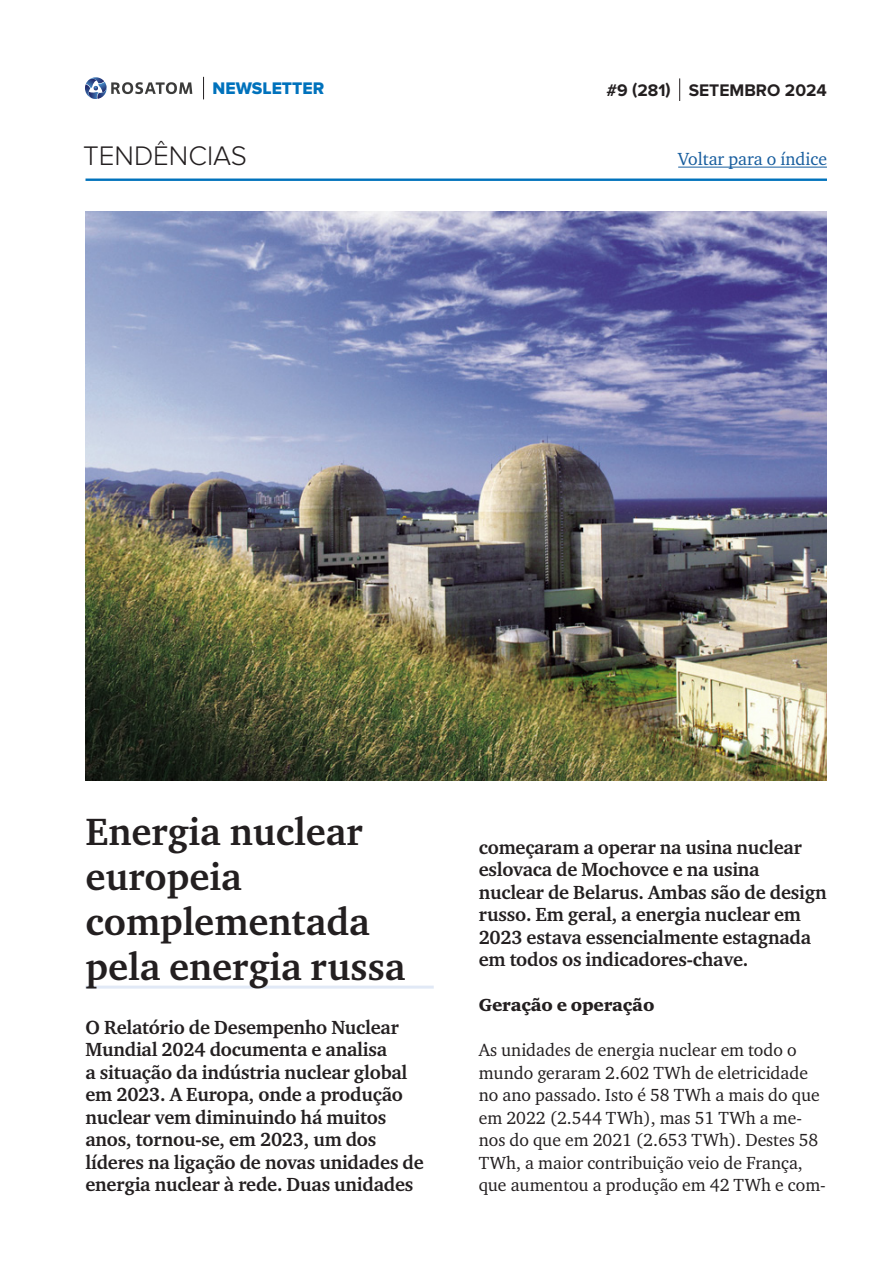
<style>
.page{position:relative;width:893px;height:1263px;background:#fff}
.page>*{position:absolute;margin:0;border:0;box-sizing:border-box;transform-origin:0 0}
.t1{font:700 39px/45px "Charter ITC";color:#231f20}
.t2{font:300 27.9px "Proxima Nova";color:#231f20}
.lead{font:700 19.5px/22.5px "Charter ITC";letter-spacing:-.01em;color:#231f20}
.main_text{font:18px/22.5px "Charter ITC";color:#231f20}
.t3{font:18px "Charter ITC";color:#175d9e}
.subtitle{font:18px "Charter Black ITC";letter-spacing:-.01em;color:#231f20}
.t4{font:700 17.4px "Proxima Nova";color:#231f20}
.t5{font:17.4px "Proxima Nova Extrabld";color:#0072bc}
</style>
<div class="page">
<hr style="left:86px;top:179px;width:741px;height:2px;background:#0072bc">
<svg style="left:203px;top:77px;width:1px;height:22px"></svg>
<svg style="left:85px;top:77px;width:107px;height:22px"></svg>
<svg style="left:679px;top:78px;width:1px;height:23px"></svg>
<hr style="left:678px;top:167px;width:149px;height:1px;background:#175d9e">
<hr style="left:86px;top:986px;width:348px;height:3px;background:#e1e9f6">
<img style="left:86px;top:212px;width:741px;height:568px">
<p class="t5" style="left:213px;top:78px;width:113px">NEWSLETTER</p>
<p class="t4" style="left:606px;top:80px;width:222px">#9 (281) SETEMBRO 2024</p>
<h2 class="t2" style="left:83px;top:140px;width:165px">TENDÊNCIAS</h2>
<p class="t3" style="left:678px;top:148px;width:150px">Voltar para o índice</p>
<p class="t1" style="left:86px;top:810px;width:321px">Energia nuclear europeia complementada pela energia russa</p>
<p class="lead" style="left:86px;top:1016px;width:340px">O Relatório de Desempenho Nuclear Mundial 2024 documenta e analisa<br>a situação da indústria nuclear global em 2023. A Europa, onde a produção nuclear vem diminuindo há muitos anos, tornou-se, em 2023, um dos líderes na ligação de novas unidades de energia nuclear à rede. Duas unidades</p>
<p class="lead" style="left:479px;top:836px;width:349px">começaram a operar na usina nuclear eslovaca de Mochovce e na usina nuclear de Belarus. Ambas são de design russo. Em geral, a energia nuclear em 2023 estava essencialmente estagnada em todos os indicadores-chave.</p>
<p class="subtitle" style="left:479px;top:994px;width:177px">Geração e operação</p>
<p class="main_text" style="left:479px;top:1039px;width:349px">As unidades de energia nuclear em todo o mundo geraram 2.602 TWh de eletricidade no ano passado. Isto é 58 TWh a mais do que em 2022 (2.544 TWh), mas 51 TWh a me&shy;nos do que em 2021 (2.653 TWh). Destes 58<br>TWh, a maior contribuição veio de França, que aumentou a produção em 42 TWh e com-</p>
</div>
